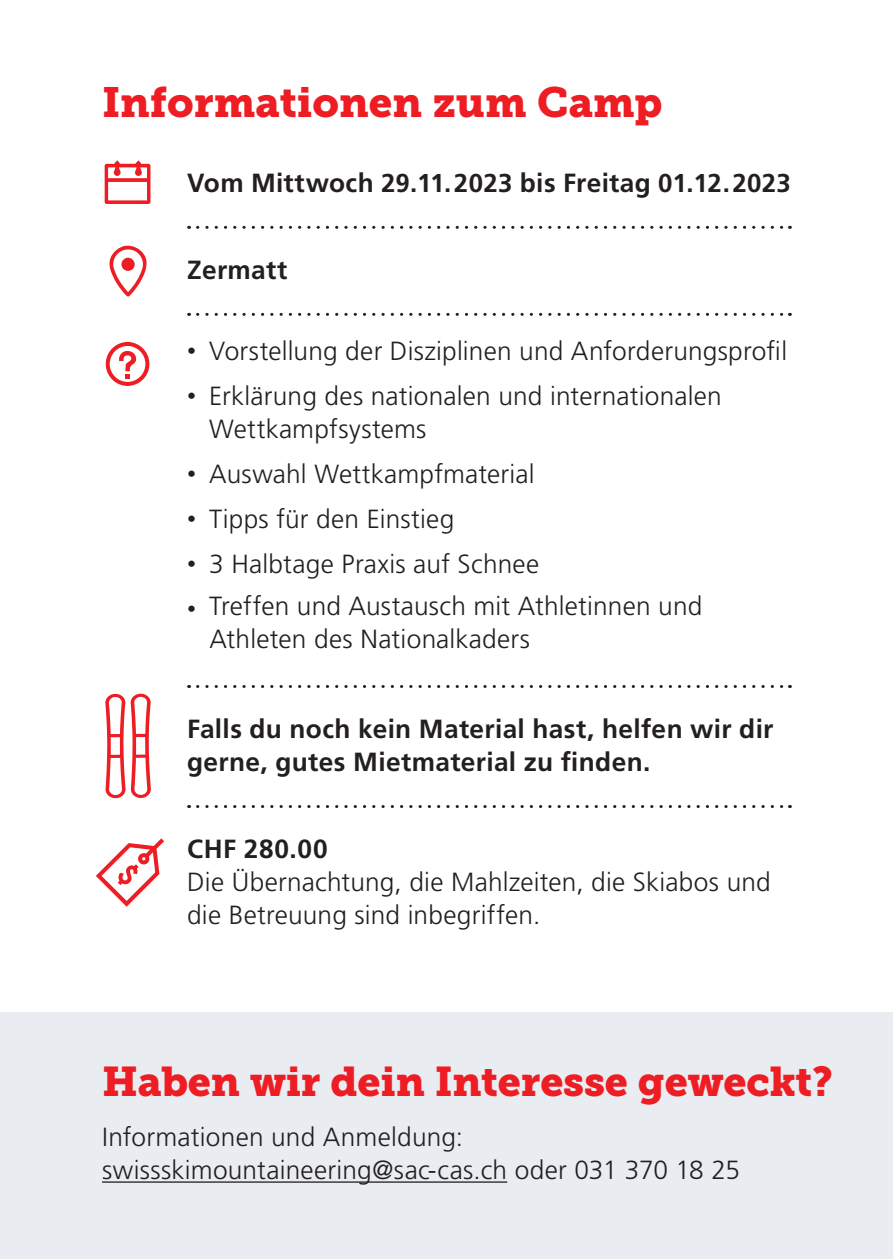
<style>
.page{position:relative;width:893px;height:1259px;background:#fff}
.page>*{position:absolute;margin:0;border:0;box-sizing:border-box;transform-origin:0 0}
.t1{font:42px "Museo Slab 900";color:#ee1d23}
.t2{font:41.4px "Museo Slab 900";letter-spacing:-.005em;color:#ee1d23}
.t3{font:300 26.4px/33px "Frutiger LT Std";letter-spacing:.01em;color:#231f20}
.t4{font:700 26.4px/33px "Frutiger LT Std";letter-spacing:.015em;color:#231f20}
.s1{font-size:25.8px}
.s2{font-size:18px}
</style>
<div class="page">
<div style="left:0;top:1012px;width:893px;height:247px;background:#e9edf2"></div>
<svg style="left:198px;top:226px;width:592px;height:3px"></svg>
<svg style="left:198px;top:313px;width:592px;height:3px"></svg>
<svg style="left:198px;top:685px;width:592px;height:3px"></svg>
<svg style="left:198px;top:805px;width:592px;height:3px"></svg>
<hr style="left:102px;top:1181px;width:405px;height:1px;background:#231f20">
<svg style="left:109px;top:245px;width:38px;height:52px"></svg>
<div style="left:121px;top:258px;width:14px;height:13px;background:#ee1d23;border-radius:50%"></div>
<svg style="left:105px;top:160px;width:45px;height:44px"></svg>
<svg style="left:96px;top:838px;width:68px;height:69px"></svg>
<svg style="left:105px;top:342px;width:45px;height:44px"></svg>
<svg style="left:105px;top:693px;width:46px;height:105px"></svg>
<h1 class="t1" style="left:102px;top:77px;width:562px">Informationen zum Camp</h1>
<p class="t4" style="left:187px;top:166px;width:605px">Vom Mittwoch <span class="s1">29.11.2023</span> bis Freitag <span class="s1">01.12.2023</span></p>
<p class="t4" style="left:187px;top:253px;width:102px">Zermatt</p>
<p class="t3" style="left:187px;top:335px;width:602px"><span class="s2">•</span> Vorstellung der Disziplinen und Anforderungsprofil</p>
<p class="t3" style="left:209px;top:380px;width:514px;text-indent:-22px"><span class="s2">•</span> Erklärung des nationalen und internationalen<br>Wettkampfsystems</p>
<p class="t3" style="left:187px;top:458px;width:349px"><span class="s2">•</span> Auswahl Wettkampfmaterial</p>
<p class="t3" style="left:187px;top:503px;width:269px"><span class="s2">•</span> Tipps für den Einstieg</p>
<p class="t3" style="left:187px;top:548px;width:354px"><span class="s2">•</span> 3 Halbtage Praxis auf Schnee</p>
<p class="t3" style="left:209px;top:590px;width:494px;text-indent:-22px"><span class="s2">•</span> Treffen und Austausch mit Athletinnen und<br>Athleten des Nationalkaders</p>
<p class="t4" style="left:187px;top:712px;width:588px">Falls du noch kein Material hast, helfen wir dir gerne, gutes Mietmaterial zu finden.</p>
<p class="t4" style="left:187px;top:832px;width:142px">CHF 280.00</p>
<p class="t3" style="left:187px;top:866px;width:585px">Die Übernachtung, die Mahlzeiten, die Skiabos und die Betreuung sind inbegriffen.</p>
<h2 class="t2" style="left:102px;top:1058px;width:732px">Haben wir dein Interesse geweckt?</h2>
<p class="t3" style="left:102px;top:1121px;width:640px">Informationen und Anmeldung: swissskimountaineering@sac-cas.ch oder 031 370 18 25</p>
</div>
